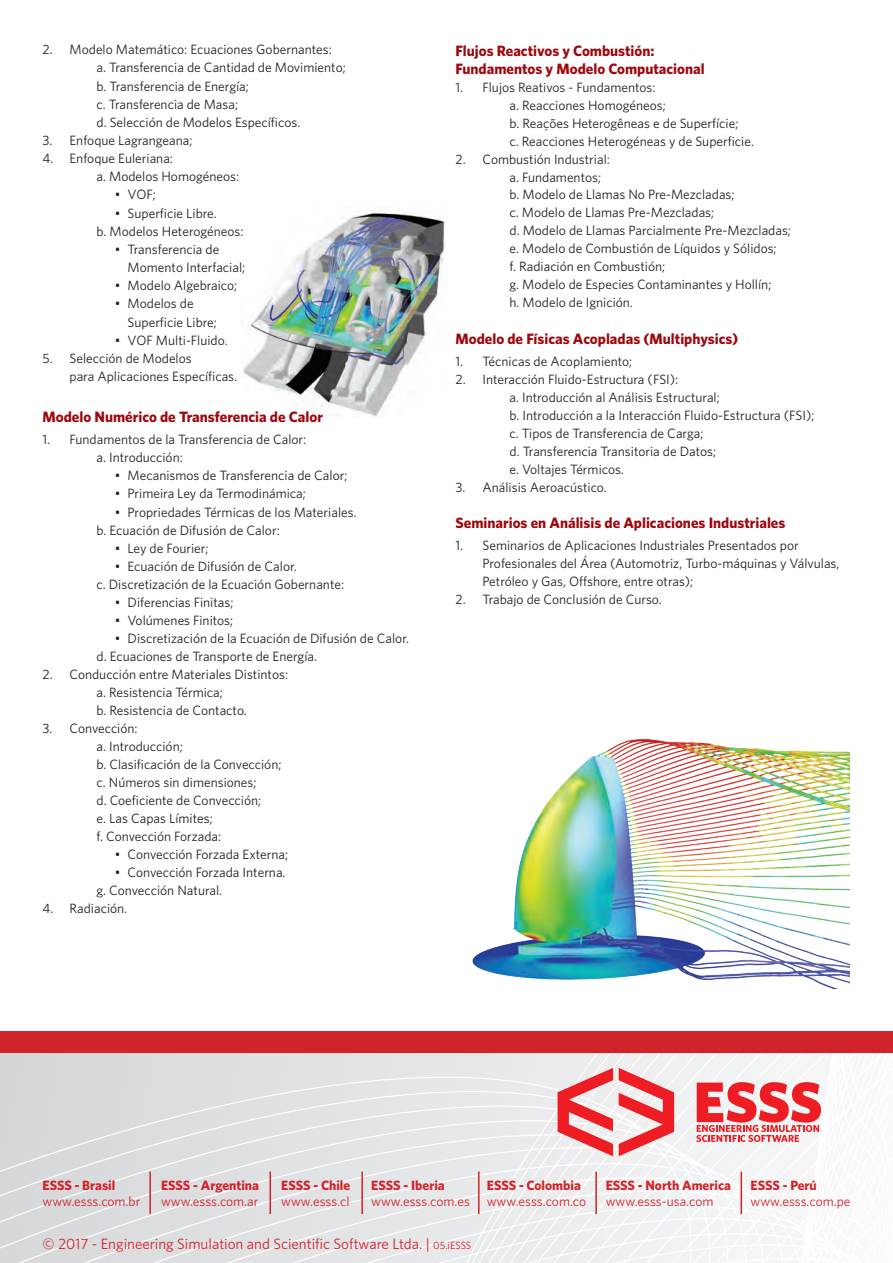
<style>
.page{position:relative;width:893px;height:1263px;background:#fff}
.page>*{position:absolute;margin:0;border:0;box-sizing:border-box;transform-origin:0 0}
.t1{font:700 15px/18px "Whitney";color:#9d070d}
.t2{font:15px "Whitney";color:#d1232a}
.t3{font:13.5px/18px "Whitney";color:#231f20}
.t4{font:13.5px "Whitney";color:#d1232a}
.t5{font:700 13.5px "Whitney";color:#d1232a}
.s1{font-size:10.5px}
</style>
<div class="page">
<img style="left:243px;top:210px;width:202px;height:206px">
<svg style="left:0;top:1052px;width:893px;height:211px"></svg>
<div style="left:0;top:1031px;width:893px;height:21px;background:#d1232a"></div>
<svg style="left:619px;top:1068px;width:55px;height:88px"></svg>
<svg style="left:558px;top:1068px;width:55px;height:88px"></svg>
<svg style="left:696px;top:1082px;width:125px;height:60px"></svg>
<img style="left:472px;top:738px;width:377px;height:250px">
<hr style="left:149px;top:1171px;width:2px;height:43px;background:#d1232a">
<hr style="left:740px;top:1171px;width:2px;height:43px;background:#d1232a">
<hr style="left:595px;top:1171px;width:2px;height:43px;background:#d1232a">
<hr style="left:361px;top:1171px;width:2px;height:43px;background:#d1232a">
<hr style="left:269px;top:1171px;width:2px;height:43px;background:#d1232a">
<hr style="left:478px;top:1171px;width:1px;height:43px;background:#d1232a">
<p class="t3" style="left:97px;top:40px;width:251px;text-indent:-54px">2. Modelo Matemático: Ecuaciones Gobernantes:<br>a. Transferencia de Cantidad de Movimiento; b. Transferencia de Energía;<br>c. Transferencia de Masa;<br>d. Selección de Modelos Específicos.</p>
<p class="t3" style="left:43px;top:131px;width:152px">3. Enfoque Lagrangeana;</p>
<p class="t3" style="left:97px;top:149px;width:144px;text-indent:-54px">4. Enfoque Euleriana:<br>a. Modelos Homogéneos:</p>
<p class="t3" style="left:115px;top:186px;width:42px">• VOF;</p>
<p class="t3" style="left:97px;top:204px;width:148px;text-indent:18px">• Superficie Libre.<br>b. Modelos Heterogéneos:</p>
<p class="t3" style="left:128px;top:240px;width:119px;text-indent:-13px">• Transferencia de<br>Momento Interfacial;</p>
<p class="t3" style="left:115px;top:276px;width:124px">• Modelo Algebraico;</p>
<p class="t3" style="left:128px;top:294px;width:91px;text-indent:-13px">• Modelos de<br>Superficie Libre;</p>
<p class="t3" style="left:115px;top:331px;width:114px">• VOF Multi-Fluido.</p>
<p class="t3" style="left:70px;top:349px;width:169px;text-indent:-27px">5. Selección de Modelos<br>para Aplicaciones Específicas.</p>
<p class="t1" style="left:43px;top:407px;width:282px">Modelo Numérico de Transferencia de Calor</p>
<p class="t3" style="left:97px;top:430px;width:211px;text-indent:-54px">1. Fundamentos de la Transferencia de Calor: a. Introducción:</p>
<p class="t3" style="left:115px;top:466px;width:234px">• Mecanismos de Transferencia de Calor;</p>
<p class="t3" style="left:115px;top:485px;width:193px">• Primeira Ley da Termodinámica;</p>
<p class="t3" style="left:97px;top:503px;width:262px;text-indent:18px">• Propriedades Térmicas de los Materiales. b. Ecuación de Difusión de Calor:</p>
<p class="t3" style="left:115px;top:539px;width:95px">• Ley de Fourier;</p>
<p class="t3" style="left:97px;top:557px;width:249px;text-indent:18px">• Ecuación de Difusión de Calor.<br>c. Discretización de la Ecuación Gobernante:</p>
<p class="t3" style="left:115px;top:593px;width:120px">• Diferencias Finitas;</p>
<p class="t3" style="left:115px;top:611px;width:120px">• Volúmenes Finitos;</p>
<p class="t3" style="left:97px;top:629px;width:314px;text-indent:18px">• Discretización de la Ecuación de Difusión de Calor. d. Ecuaciones de Transporte de Energía.</p>
<p class="t3" style="left:97px;top:665px;width:193px;text-indent:-54px">2. Conducción entre Materiales Distintos: a. Resistencia Térmica;<br>b. Resistencia de Contacto.</p>
<p class="t3" style="left:97px;top:719px;width:186px;text-indent:-54px">3. Convección:<br>a. Introducción;<br>b. Clasificación de la Convección; c. Números sin dimensiones;<br>d. Coeficiente de Convección;<br>e. Las Capas Límites;<br>f. Convección Forzada:</p>
<p class="t3" style="left:115px;top:845px;width:175px">• Convección Forzada Externa;</p>
<p class="t3" style="left:97px;top:863px;width:191px;text-indent:18px">• Convección Forzada Interna. g. Convección Natural.</p>
<p class="t3" style="left:43px;top:899px;width:86px">4. Radiación.</p>
<p class="t1" style="left:455px;top:41px;width:251px">Flujos Reactivos y Combustión:<br>Fundamentos y Modelo Computacional</p>
<p class="t3" style="left:509px;top:78px;width:246px;text-indent:-54px">1. Flujos Reativos - Fundamentos:<br>a. Reacciones Homogéneos;<br>b. Reações Heterogêneas e de Superfície;<br>c. Reacciones Heterogéneas y de Superficie.</p>
<p class="t3" style="left:509px;top:150px;width:283px;text-indent:-54px">2. Combustión Industrial:<br>a. Fundamentos;<br>b. Modelo de Llamas No Pre-Mezcladas;<br>c. Modelo de Llamas Pre-Mezcladas;<br>d. Modelo de Llamas Parcialmente Pre-Mezcladas; e. Modelo de Combustión de Líquidos y Sólidos;<br>f. Radiación en Combustión;<br>g. Modelo de Especies Contaminantes y Hollín;<br>h. Modelo de Ignición.</p>
<p class="t1" style="left:455px;top:329px;width:284px">Modelo de Físicas Acopladas (Multiphysics)</p>
<p class="t3" style="left:455px;top:352px;width:178px">1. Técnicas de Acoplamiento;</p>
<p class="t3" style="left:509px;top:370px;width:306px;text-indent:-54px">2. Interacción Fluido-Estructura (FSI):<br>a. Introducción al Análisis Estructural;<br>b. Introducción a la Interacción Fluido-Estructura (FSI); c. Tipos de Transferencia de Carga;<br>d. Transferencia Transitoria de Datos;<br>e. Voltajes Térmicos.</p>
<p class="t3" style="left:455px;top:478px;width:153px">3. Análisis Aeroacústico.</p>
<p class="t1" style="left:455px;top:513px;width:331px">Seminarios en Análisis de Aplicaciones Industriales</p>
<p class="t3" style="left:482px;top:536px;width:358px;text-indent:-27px">1. Seminarios de Aplicaciones Industriales Presentados por<br>Profesionales del Área (Automotriz, Turbo-máquinas y Válvulas,<br>Petróleo y Gas, Offshore, entre otras);</p>
<p class="t3" style="left:455px;top:590px;width:208px">2. Trabajo de Conclusión de Curso.</p>
<p class="t5" style="left:371px;top:1177px;width:75px">ESSS - Iberia</p>
<p class="t4" style="left:371px;top:1193px;width:100px">www.esss.com.es</p>
<p class="t5" style="left:43px;top:1177px;width:74px">ESSS - Brasil</p>
<p class="t4" style="left:43px;top:1193px;width:99px">www.esss.com.br</p>
<p class="t5" style="left:281px;top:1177px;width:70px">ESSS - Chile</p>
<p class="t4" style="left:281px;top:1193px;width:70px">www.esss.cl</p>
<p class="t5" style="left:161px;top:1177px;width:99px">ESSS - Argentina</p>
<p class="t4" style="left:161px;top:1193px;width:99px">www.esss.com.ar</p>
<p class="t2" style="left:43px;top:1235px;width:430px">© 2017 - Engineering Simulation and Scientific Software Ltda. | <span class="s1">05.iESSS</span></p>
<p class="t5" style="left:487px;top:1177px;width:96px">ESSS - Colombia</p>
<p class="t4" style="left:487px;top:1193px;width:101px">www.esss.com.co</p>
<p class="t5" style="left:606px;top:1177px;width:127px">ESSS - North America</p>
<p class="t4" style="left:606px;top:1193px;width:109px">www.esss-usa.com</p>
<p class="t5" style="left:750px;top:1177px;width:68px">ESSS - Perú</p>
<p class="t4" style="left:750px;top:1193px;width:101px">www.esss.com.pe</p>
</div>
